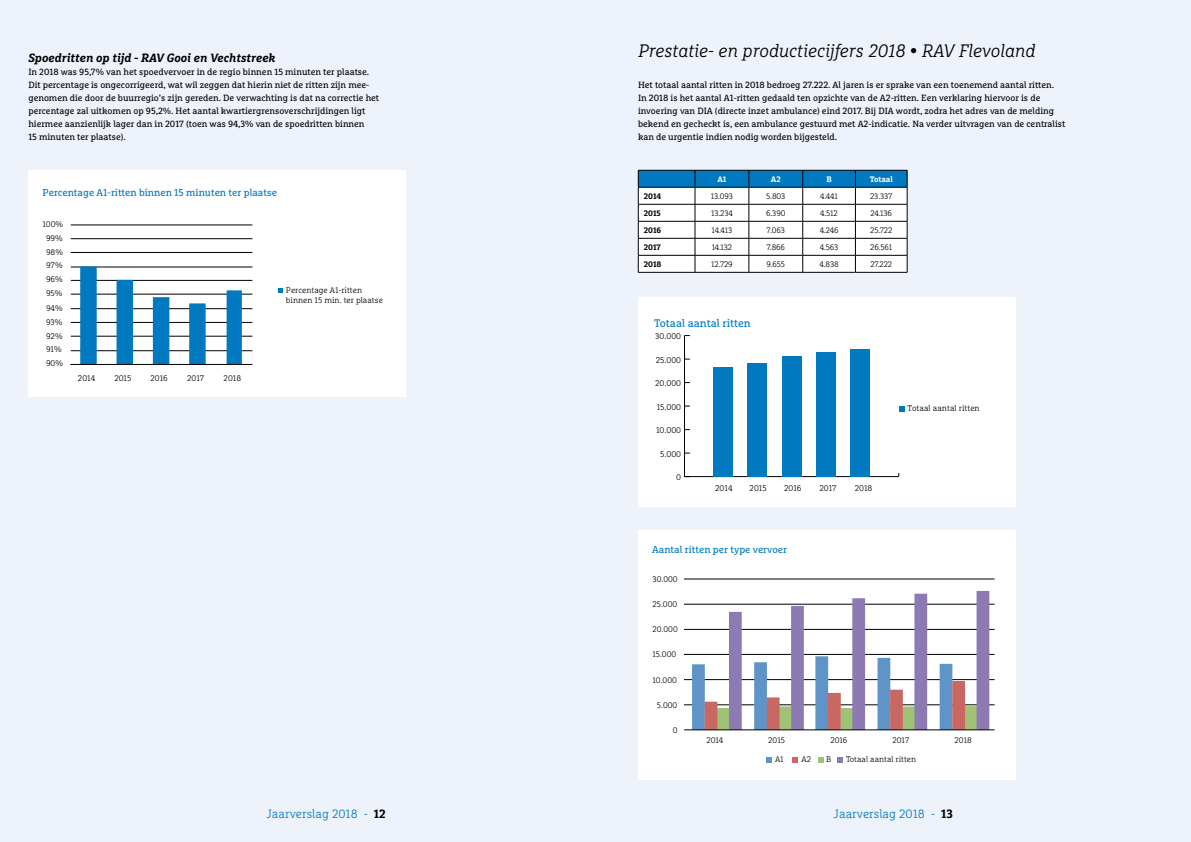
<style>
.page{position:relative;width:1191px;height:842px;background:#eef2fa}
.page>*{position:absolute;margin:0;border:0;box-sizing:border-box;transform-origin:0 0}
.t1{font:italic 300 18px "Marselis Slab OT";color:#000}
.t2{font:italic 700 12px "Marselis Slab OT";color:#000}
.t3{font:300 12px "Marselis Slab OT";color:#0079c1}
.t4{font:11px "Marselis Slab OT";color:#0079c1}
.t5{font:10px "Marselis Slab OT";color:#0079c1}
.t6{font:9px/13px "Marselis Slab OT";color:#000}
.t7{font:300 8.3px "Marselis Slab OT";color:#000004}
.t8{font:300 8.3px "Marselis Slab OT";color:#000}
.t9{font:300 8.2px/9.8px "Marselis Slab OT";color:#000004}
.t10{font:300 8.1px "Marselis Slab OT";color:#000}
.t11{font:300 8px "Marselis Slab OT";letter-spacing:-.015em;color:#000}
.t12{font:700 8px "Marselis Slab OT";letter-spacing:-.015em;color:#000}
.t13{font:700 8px "Marselis Slab OT";letter-spacing:-.015em;color:#fff}
.s1{font-weight:700;color:#000}
</style>
<div class="page">
<div style="left:638px;top:297px;width:377px;height:209px;background:#fff"></div>
<hr style="left:638px;top:272px;width:57px;height:1px;background:#000">
<hr style="left:695px;top:272px;width:54px;height:1px;background:#000">
<hr style="left:749px;top:272px;width:53px;height:1px;background:#000">
<hr style="left:802px;top:272px;width:53px;height:1px;background:#000">
<hr style="left:855px;top:272px;width:52px;height:1px;background:#000">
<svg style="left:638px;top:170px;width:270px;height:102px;background:#c6d9e4"></svg>
<hr style="left:638px;top:187px;width:57px;height:1px;background:#000">
<hr style="left:695px;top:187px;width:54px;height:1px;background:#000">
<hr style="left:749px;top:187px;width:53px;height:1px;background:#000">
<hr style="left:802px;top:187px;width:53px;height:1px;background:#000">
<hr style="left:855px;top:187px;width:52px;height:1px;background:#000">
<svg style="left:899px;top:406px;width:5px;height:5px"></svg>
<hr style="left:684px;top:476px;width:214px;height:1px;background:#000">
<hr style="left:684px;top:336px;width:1px;height:141px;background:#000">
<div style="left:850px;top:349px;width:19px;height:128px;background:#0079c1"></div>
<div style="left:816px;top:352px;width:19px;height:125px;background:#0079c1"></div>
<div style="left:782px;top:356px;width:19px;height:121px;background:#0079c1"></div>
<div style="left:747px;top:363px;width:20px;height:114px;background:#0079c1"></div>
<div style="left:713px;top:367px;width:19px;height:110px;background:#0079c1"></div>
<div style="left:638px;top:530px;width:377px;height:250px;background:#fff"></div>
<hr style="left:684px;top:629px;width:310px;height:1px;background:#000">
<hr style="left:684px;top:604px;width:310px;height:1px;background:#000">
<hr style="left:684px;top:579px;width:310px;height:1px;background:#000">
<hr style="left:684px;top:704px;width:310px;height:1px;background:#000">
<hr style="left:684px;top:679px;width:310px;height:1px;background:#000">
<hr style="left:684px;top:654px;width:310px;height:1px;background:#000">
<svg style="left:692px;top:591px;width:297px;height:138px"></svg>
<hr style="left:684px;top:729px;width:310px;height:1px;background:#000">
<svg style="left:766px;top:757px;width:6px;height:6px"></svg>
<svg style="left:792px;top:757px;width:6px;height:6px"></svg>
<svg style="left:818px;top:757px;width:6px;height:6px"></svg>
<svg style="left:837px;top:757px;width:6px;height:6px"></svg>
<div style="left:28px;top:170px;width:377px;height:227px;background:#fff"></div>
<hr style="left:71px;top:267px;width:181px;height:1px;background:#000">
<hr style="left:71px;top:252px;width:181px;height:1px;background:#000">
<hr style="left:71px;top:238px;width:181px;height:1px;background:#000">
<hr style="left:71px;top:225px;width:181px;height:1px;background:#000">
<hr style="left:71px;top:350px;width:181px;height:1px;background:#000">
<hr style="left:71px;top:336px;width:181px;height:1px;background:#000">
<hr style="left:71px;top:322px;width:181px;height:1px;background:#000">
<hr style="left:71px;top:308px;width:181px;height:1px;background:#000">
<hr style="left:71px;top:294px;width:181px;height:1px;background:#000">
<hr style="left:71px;top:280px;width:181px;height:1px;background:#000">
<svg style="left:80px;top:266px;width:162px;height:98px"></svg>
<hr style="left:70px;top:364px;width:182px;height:1px;background:#000">
<svg style="left:278px;top:288px;width:5px;height:5px"></svg>
<h2 class="t2" style="left:28px;top:50px;width:249px">Spoedritten op tijd - RAV Gooi en Vechtstreek</h2>
<p class="t6" style="left:28px;top:65px;width:352px">In 2018 was 95,7% van het spoedvervoer in de regio binnen 15 minuten ter plaatse.<br>Dit percentage is ongecorrigeerd, wat wil zeggen dat hierin niet de ritten zijn mee&shy;genomen die door de buurregio’s zijn gereden. De verwachting is dat na correctie het percentage zal uitkomen op 95,2%. Het aantal kwartiergrensoverschrijdingen ligt hiermee aanzienlijk lager dan in 2017 (toen was 94,3% van de spoedritten binnen<br>15 minuten ter plaatse).</p>
<p class="t5" style="left:43px;top:186px;width:236px">Percentage A1-ritten binnen 15 minuten ter plaatse</p>
<p class="t9" style="left:42px;top:219px;width:22px">100%</p>
<p class="t9" style="left:46px;top:233px;width:18px">99%</p>
<p class="t9" style="left:46px;top:247px;width:18px">98%</p>
<p class="t9" style="left:46px;top:260px;width:18px">97%</p>
<p class="t9" style="left:46px;top:274px;width:18px">96%</p>
<p class="t9" style="left:46px;top:288px;width:18px">95%</p>
<p class="t9" style="left:46px;top:303px;width:18px">94%</p>
<p class="t9" style="left:46px;top:317px;width:18px">93%</p>
<p class="t9" style="left:46px;top:331px;width:18px">92%</p>
<p class="t9" style="left:46px;top:345px;width:17px">91%</p>
<p class="t9" style="left:46px;top:358px;width:19px">90%</p>
<p class="t9" style="left:78px;top:373px;width:19px">2014</p>
<p class="t9" style="left:114px;top:373px;width:18px">2015</p>
<p class="t9" style="left:150px;top:373px;width:19px">2016</p>
<p class="t9" style="left:187px;top:373px;width:19px">2017</p>
<p class="t9" style="left:224px;top:373px;width:19px">2018</p>
<p class="t9" style="left:286px;top:285px;width:98px">Percentage A1-ritten binnen 15 min. ter plaatse</p>
<h1 class="t1" style="left:638px;top:40px;width:399px">Prestatie- en productiecijfers 2018 <sup>●</sup> RAV Flevoland</h1>
<p class="t6" style="left:638px;top:78px;width:429px">Het totaal aantal ritten in 2018 bedroeg 27.222. Al jaren is er sprake van een toenemend aantal ritten.<br>In 2018 is het aantal A1-ritten gedaald ten opzichte van de A2-ritten. Een verklaring hiervoor is de invoering van DIA (directe inzet ambulance) eind 2017. Bij DIA wordt, zodra het adres van de melding bekend en gecheckt is, een ambulance gestuurd met A2-indicatie. Na verder uitvragen van de centralist kan de urgentie indien nodig worden bijgesteld.</p>
<p class="t13" style="left:717px;top:174px;width:10px">A1</p>
<p class="t13" style="left:771px;top:174px;width:11px">A2</p>
<p class="t13" style="left:826px;top:174px;width:7px">B</p>
<p class="t13" style="left:869px;top:174px;width:25px">Totaal</p>
<p class="t12" style="left:644px;top:191px;width:19px">2014</p>
<p class="t11" style="left:711px;top:191px;width:24px">13.093</p>
<p class="t11" style="left:766px;top:191px;width:21px">5.803</p>
<p class="t11" style="left:820px;top:191px;width:19px">4.441</p>
<p class="t11" style="left:870px;top:191px;width:24px">23.337</p>
<p class="t12" style="left:644px;top:208px;width:18px">2015</p>
<p class="t11" style="left:711px;top:208px;width:23px">13.234</p>
<p class="t11" style="left:766px;top:208px;width:21px">6.390</p>
<p class="t11" style="left:820px;top:208px;width:19px">4.512</p>
<p class="t11" style="left:870px;top:208px;width:23px">24.136</p>
<p class="t12" style="left:644px;top:225px;width:19px">2016</p>
<p class="t11" style="left:711px;top:225px;width:22px">14.413</p>
<p class="t11" style="left:766px;top:225px;width:20px">7.063</p>
<p class="t11" style="left:819px;top:225px;width:20px">4.246</p>
<p class="t11" style="left:870px;top:225px;width:24px">25.722</p>
<p class="t12" style="left:644px;top:242px;width:18px">2017</p>
<p class="t11" style="left:711px;top:242px;width:22px">14.132</p>
<p class="t11" style="left:766px;top:242px;width:20px">7.866</p>
<p class="t11" style="left:819px;top:242px;width:20px">4.563</p>
<p class="t11" style="left:870px;top:242px;width:24px">26.561</p>
<p class="t12" style="left:644px;top:259px;width:19px">2018</p>
<p class="t11" style="left:711px;top:259px;width:23px">12.729</p>
<p class="t11" style="left:766px;top:259px;width:20px">9.655</p>
<p class="t11" style="left:819px;top:259px;width:21px">4.838</p>
<p class="t11" style="left:870px;top:259px;width:23px">27.222</p>
<p class="t4" style="left:654px;top:316px;width:98px">Totaal aantal ritten</p>
<p class="t8" style="left:655px;top:331px;width:27px">30.000</p>
<p class="t8" style="left:656px;top:355px;width:27px">25.000</p>
<p class="t8" style="left:655px;top:378px;width:27px">20.000</p>
<p class="t8" style="left:656px;top:402px;width:26px">15.000</p>
<p class="t8" style="left:656px;top:425px;width:27px">10.000</p>
<p class="t8" style="left:660px;top:449px;width:22px">5.000</p>
<p class="t8" style="left:676px;top:472px;width:6px">0</p>
<p class="t7" style="left:715px;top:483px;width:19px">2014</p>
<p class="t7" style="left:749px;top:483px;width:19px">2015</p>
<p class="t7" style="left:784px;top:483px;width:19px">2016</p>
<p class="t7" style="left:819px;top:483px;width:19px">2017</p>
<p class="t7" style="left:854px;top:483px;width:19px">2018</p>
<p class="t5" style="left:652px;top:543px;width:136px">Aantal ritten per type vervoer</p>
<p class="t10" style="left:652px;top:574px;width:27px">30.000</p>
<p class="t10" style="left:652px;top:600px;width:26px">25.000</p>
<p class="t10" style="left:652px;top:625px;width:27px">20.000</p>
<p class="t10" style="left:652px;top:650px;width:25px">15.000</p>
<p class="t10" style="left:652px;top:675px;width:26px">10.000</p>
<p class="t10" style="left:657px;top:700px;width:22px">5.000</p>
<p class="t10" style="left:672px;top:725px;width:6px">0</p>
<p class="t7" style="left:907px;top:403px;width:74px">Totaal aantal ritten</p>
<p class="t10" style="left:706px;top:735px;width:19px">2014</p>
<p class="t10" style="left:768px;top:735px;width:18px">2015</p>
<p class="t10" style="left:830px;top:735px;width:19px">2016</p>
<p class="t10" style="left:892px;top:735px;width:18px">2017</p>
<p class="t10" style="left:954px;top:735px;width:19px">2018</p>
<p class="t10" style="left:775px;top:755px;width:10px">A1</p>
<p class="t10" style="left:801px;top:755px;width:11px">A2</p>
<p class="t10" style="left:826px;top:755px;width:7px">B</p>
<p class="t10" style="left:846px;top:755px;width:71px">Totaal aantal ritten</p>
<h2 class="t3" style="left:266px;top:807px;width:121px">Jaarverslag 2018 - <span class="s1">12</span></h2>
<h2 class="t3" style="left:833px;top:807px;width:121px">Jaarverslag 2018 - <span class="s1">13</span></h2>
</div>
